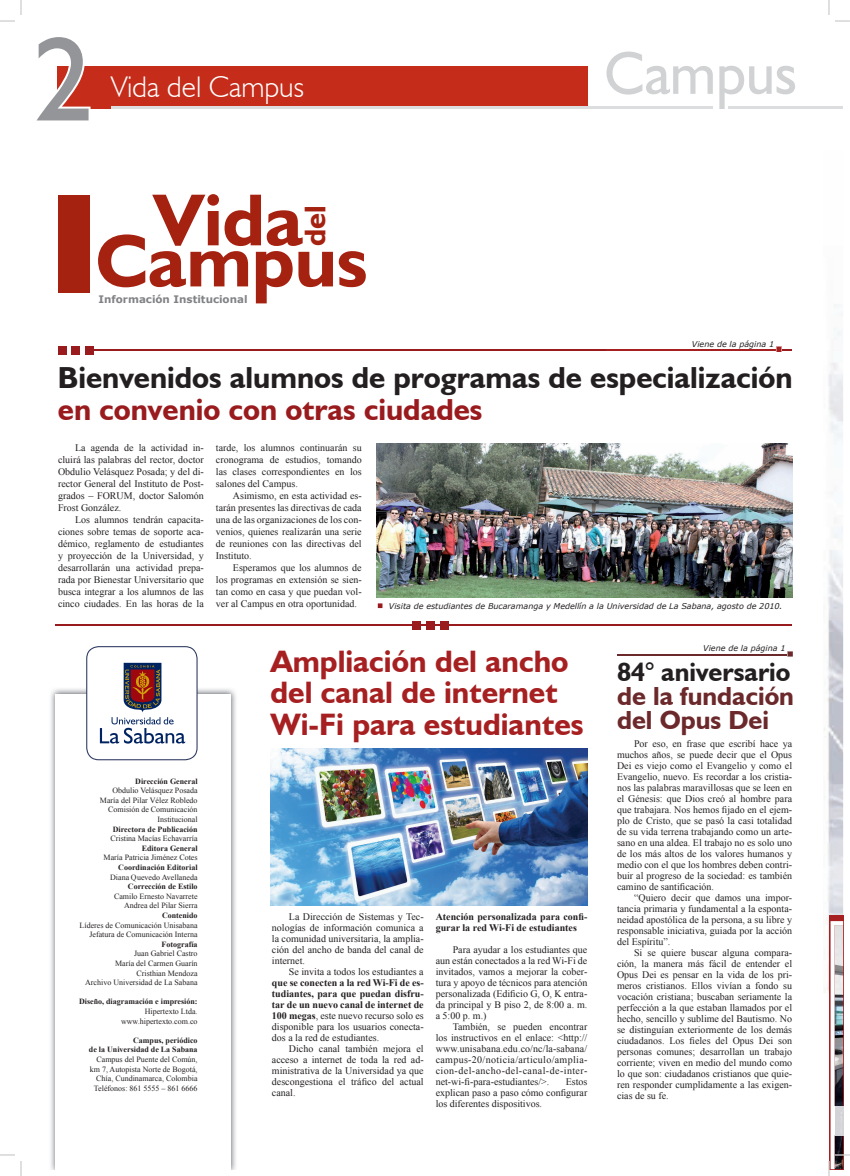
<style>
.page{position:relative;width:850px;height:1176px;background:#fff}
.page>*{position:absolute;margin:0;border:0;box-sizing:border-box;transform-origin:0 0}
.t1{font:120px "Humanist 521 BT";color:#939598}
.t2{font:700 74.8px "Humanist 521 BT";color:#a52110}
.t3{font:700 74.1px "Humanist 521 BT";color:#a52110}
.t4{font:700 31px/31.2px "Humanist 521 BT";color:#a72021}
.t5{font:700 30.4px "Humanist 521 BT";color:#231f20}
.t6{font:700 30.4px "Humanist 521 BT";color:#991b1e}
.t7{font:700 30px "Humanist 521 BT";color:#a52110}
.t8{font:300 29.9px "Humanist 521 BT";color:#fff}
.t9{font:700 26.1px/24px "Humanist 521 BT";color:#6c292b}
.t10{font:700 26.1px "Humanist 521 BT";color:#231f20}
.t11{font:700 10.3px "Verdana";color:#808285}
.t12{font:10px/11px "Times New Roman";color:#231f20;text-align:justify}
.t13{font:700 10px/11px "Times New Roman";color:#231f20;text-align:justify}
.t14{font:8px/9.6px "Times New Roman";color:#231f20;text-align:right}
.t15{font:700 8px/9.6px "Times New Roman";color:#231f20;text-align:right}
.t16{font:italic 8px "Verdana";color:#231f20}
.s1{font-weight:400}
</style>
<div class="page">
<img style="left:824px;top:305px;width:19px;height:684px">
<img style="left:50px;top:689px;width:186px;height:481px">
<div style="left:55px;top:694px;width:176px;height:475px;background:#fff"></div>
<svg style="left:86px;top:646px;width:112px;height:114px"></svg>
<div style="left:58px;top:195px;width:31px;height:97px;background:#a52110"></div>
<div style="left:58px;top:66px;width:530px;height:43px;background:#c52c1a"></div>
<hr style="left:728px;top:106px;width:115px;height:3px;background:#dcdddf">
<hr style="left:111px;top:106px;width:602px;height:3px;background:#dcdddf">
<svg style="left:606px;top:52px;width:189px;height:57px"></svg>
<svg style="left:57px;top:66px;width:34px;height:43px"></svg>
<img style="left:377px;top:444px;width:415px;height:153px">
<div style="left:829px;top:915px;width:14px;height:254px;background:#a72021"></div>
<div style="left:58px;top:346px;width:9px;height:8px;background:#991b1e"></div>
<div style="left:71px;top:346px;width:9px;height:8px;background:#991b1e"></div>
<div style="left:85px;top:346px;width:9px;height:8px;background:#991b1e"></div>
<hr style="left:90px;top:350px;width:702px;height:1px;background:#991b1e">
<div style="left:440px;top:621px;width:9px;height:9px;background:#991b1e"></div>
<div style="left:427px;top:621px;width:8px;height:9px;background:#991b1e"></div>
<div style="left:413px;top:621px;width:8px;height:9px;background:#991b1e"></div>
<hr style="left:56px;top:625px;width:736px;height:1px;background:#991b1e">
<svg style="left:377px;top:603px;width:6px;height:6px"></svg>
<hr style="left:606px;top:349px;width:174px;height:1px;background:#a72021">
<svg style="left:776px;top:346px;width:6px;height:6px"></svg>
<hr style="left:617px;top:654px;width:174px;height:1px;background:#6c292b">
<svg style="left:787px;top:651px;width:6px;height:6px"></svg>
<img style="left:270px;top:749px;width:318px;height:156px">
<svg style="left:828px;top:0;width:22px;height:22px"></svg>
<svg style="left:0;top:0;width:22px;height:22px"></svg>
<svg style="left:828px;top:921px;width:22px;height:255px"></svg>
<svg style="left:0;top:1154px;width:22px;height:22px"></svg>
<h1 class="t1" style="left:32px;top:6px;width:62px">2</h1>
<h3 class="t8" style="left:111px;top:69px;width:195px">Vida del Campus</h3>
<h3 class="t3" style="left:154px;top:174px;width:151px">Vida</h3>
<h3 class="t7" style="left:296px;top:246px;width:42px;rotate:-90deg">del</h3>
<h2 class="t2" style="left:96px;top:214px;width:274px">Campus</h2>
<p class="t11" style="left:98px;top:292px;width:151px">Información Institucional</p>
<p class="t16" style="left:692px;top:338px;width:84px">Viene de la página 1</p>
<h3 class="t5" style="left:58px;top:359px;width:736px">Bienvenidos alumnos de programas de especialización</h3>
<h3 class="t6" style="left:58px;top:390px;width:426px">en convenio con otras ciudades</h3>
<p class="t12" style="left:58px;top:441px;width:147px;line-height:12px;text-indent:17px">La agenda de la actividad in&shy;cluirá las palabras del rector, doctor Obdulio Velásquez Posada; y del di&shy;rector General del Instituto de Post&shy;grados – FORUM, doctor Salomón Frost González.</p>
<p class="t12" style="left:58px;top:513px;width:147px;line-height:12px;text-indent:17px">Los alumnos tendrán capacita&shy;ciones sobre temas de soporte aca&shy;démico, reglamento de estudiantes y proyección de la Universidad, y desarrollarán una actividad prepa&shy;rada por Bienestar Universitario que busca integrar a los alumnos de las cinco ciudades. En las horas de la</p>
<p class="t12" style="left:216px;top:441px;width:147px;line-height:12px">tarde, los alumnos continuarán su cronograma de estudios, tomando las clases correspondientes en los salones del Campus.</p>
<p class="t12" style="left:216px;top:489px;width:147px;line-height:12px;text-indent:17px">Asimismo, en esta actividad es&shy;tarán presentes las directivas de cada una de las organizaciones de los con&shy;venios, quienes realizarán una serie de reuniones con las directivas del Instituto.</p>
<p class="t12" style="left:216px;top:561px;width:147px;line-height:12px;text-indent:17px">Esperamos que los alumnos de los programas en extensión se sien&shy;tan como en casa y que puedan vol&shy;ver al Campus en otra oportunidad.</p>
<p class="t16" style="left:389px;top:600px;width:395px">Visita de estudiantes de Bucaramanga y Medellín a la Universidad de La Sabana, agosto de 2010.</p>
<p class="t15" style="left:135px;top:776px;width:64px">Dirección General</p>
<p class="t14" style="left:100px;top:785px;width:99px">Obdulio Velásquez Posada<br>María del Pilar Vélez Robledo<br>Comisión de Comunicación<br>Institucional</p>
<p class="t15" style="left:113px;top:824px;width:86px">Directora de Publicación</p>
<p class="t14" style="left:110px;top:833px;width:89px">Cristina Macías Echavarría</p>
<p class="t15" style="left:142px;top:843px;width:57px">Editora General</p>
<p class="t14" style="left:104px;top:853px;width:95px">María Patricia Jiménez Cotes</p>
<p class="t15" style="left:118px;top:862px;width:81px">Coordinación Editorial</p>
<p class="t14" style="left:110px;top:872px;width:89px">Diana Quevedo Avellaneda</p>
<p class="t15" style="left:128px;top:881px;width:71px">Corrección de Estilo</p>
<p class="t14" style="left:114px;top:891px;width:85px">Camilo Ernesto Navarrete<br>Andrea del Pilar Sierra</p>
<p class="t15" style="left:162px;top:910px;width:37px">Contenido</p>
<p class="t14" style="left:80px;top:920px;width:119px">Líderes de Comunicación Unisabana<br>Jefatura de Comunicación Interna</p>
<p class="t15" style="left:162px;top:939px;width:37px">Fotografía</p>
<p class="t14" style="left:85px;top:949px;width:114px">Juan Gabriel Castro<br>María del Carmen Guarín<br>Cristhian Mendoza<br>Archivo Universidad de La Sabana</p>
<p class="t15" style="left:79px;top:997px;width:120px">Diseño, diagramación e impresión:</p>
<p class="t14" style="left:121px;top:1006px;width:78px">Hipertexto Ltda. www.hipertexto.com.co</p>
<p class="t15" style="left:89px;top:1035px;width:110px">Campus, periódico<br>de la Universidad de La Sabana</p>
<p class="t14" style="left:90px;top:1054px;width:109px">Campus del Puente del Común, km 7, Autopista Norte de Bogotá,<br>Chía, Cundinamarca, Colombia<br>Teléfonos: 861 5555 – 861 6666</p>
<h3 class="t4" style="left:270px;top:645px;width:315px">Ampliación del ancho del canal de internet<br>Wi-Fi para estudiantes</h3>
<p class="t12" style="left:272px;top:911px;width:153px;text-indent:17px">La Dirección de Sistemas y Tec&shy;nologías de información comunica a la comunidad universitaria, la amplia&shy;ción del ancho de banda del canal de internet.</p>
<p class="t12" style="left:289px;top:966px;width:136px">Se invita a todos los estudiantes a</p>
<p class="t13" style="left:272px;top:977px;width:153px">que se conecten a la red Wi-Fi de es&shy;tudiantes, para que puedan disfru&shy;tar de un nuevo canal de internet de 100 megas<span class="s1">, este nuevo recurso solo es disponible para los usuarios conecta&shy;dos a la red de estudiantes.</span></p>
<p class="t12" style="left:272px;top:1043px;width:153px;text-indent:17px">Dicho canal también mejora el acceso a internet de toda la red ad&shy;ministrativa de la Universidad ya que descongestiona el tráfico del actual canal.</p>
<p class="t13" style="left:436px;top:911px;width:153px">Atención personalizada para confi&shy;gurar la red Wi-Fi de estudiantes</p>
<p class="t12" style="left:436px;top:944px;width:153px;text-indent:17px">Para ayudar a los estudiantes que aun están conectados a la red Wi-Fi de invitados, vamos a mejorar la cober&shy;tura y apoyo de técnicos para atención personalizada (Edificio G, O, K entra&shy;da principal y B piso 2, de 8:00 a. m. a 5:00 p. m.)</p>
<p class="t12" style="left:436px;top:1021px;width:153px;text-indent:17px">También, se pueden encontrar los instructivos en el enlace: &lt;http:// www.unisabana.edu.co/nc/la-sabana/ campus-20/noticia/articulo/amplia&shy;cion-del-ancho-del-canal-de-inter&shy;net-wi-fi-para-estudiantes/&gt;.</p>
<p class="t12" style="left:436px;top:1076px;width:153px;text-indent:130px">Estos explican paso a paso cómo configurar los diferentes dispositivos.</p>
<p class="t16" style="left:703px;top:643px;width:84px">Viene de la página 1</p>
<h3 class="t10" style="left:617px;top:656px;width:175px">84° aniversario</h3>
<h3 class="t9" style="left:617px;top:684px;width:178px">de la fundación del Opus Dei</h3>
<p class="t12" style="left:617px;top:738px;width:177px;text-indent:17px">Por eso, en frase que escribí hace ya muchos años, se puede decir que el Opus Dei es viejo como el Evangelio y como el Evangelio, nuevo. Es recordar a los cristia&shy;nos las palabras maravillosas que se leen en el Génesis: que Dios creó al hombre para que trabajara. Nos hemos fijado en el ejem&shy;plo de Cristo, que se pasó la casi totalidad de su vida terrena trabajando como un arte&shy;sano en una aldea. El trabajo no es solo uno de los más altos de los valores humanos y medio con el que los hombres deben contri&shy;buir al progreso de la sociedad: es también camino de santificación.</p>
<p class="t12" style="left:617px;top:892px;width:177px;text-indent:17px">“Quiero decir que damos una impor&shy;tancia primaria y fundamental a la esponta&shy;neidad apostólica de la persona, a su libre y responsable iniciativa, guiada por la acción del Espíritu”.</p>
<p class="t12" style="left:617px;top:947px;width:177px;text-indent:17px">Si se quiere buscar alguna compara&shy;ción, la manera más fácil de entender el Opus Dei es pensar en la vida de los pri&shy;meros cristianos. Ellos vivían a fondo su vocación cristiana; buscaban seriamente la perfección a la que estaban llamados por el hecho, sencillo y sublime del Bautismo. No se distinguían exteriormente de los demás ciudadanos. Los fieles del Opus Dei son personas comunes; desarrollan un trabajo corriente; viven en medio del mundo como lo que son: ciudadanos cristianos que quie&shy;ren responder cumplidamente a las exigen&shy;cias de su fe.</p>
</div>
